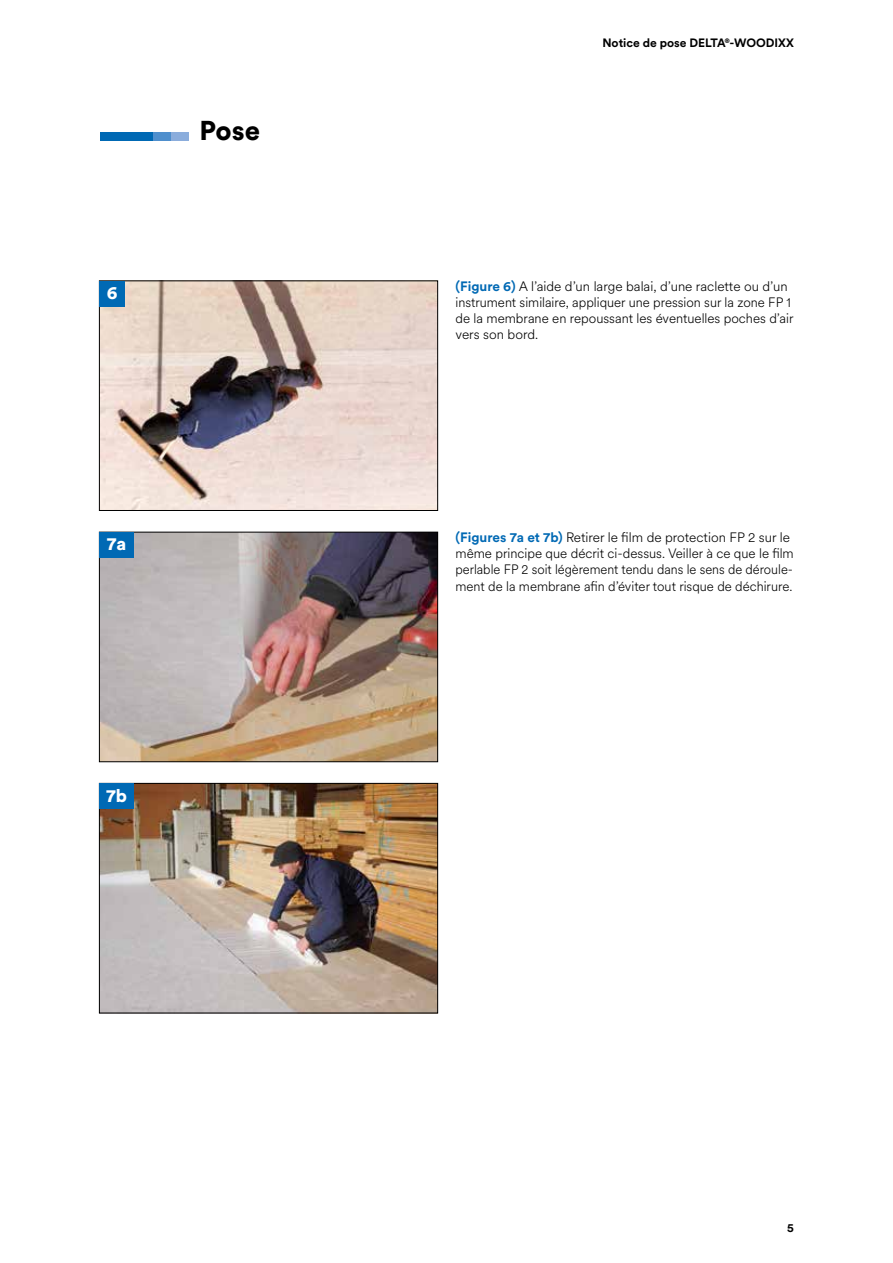
<style>
.page{position:relative;width:893px;height:1263px;background:#fff}
.page>*{position:absolute;margin:0;border:0;box-sizing:border-box;transform-origin:0 0}
.t1{font:900 27px "Circular XX";color:#000}
.t2{font:900 18px "Circular XX";color:#fff}
.t3{font:300 13.5px/16.2px "Circular XX";color:#000}
.t4{font:700 12px "Circular XX";color:#000}
.s1{font-weight:700;color:#0069b4}
</style>
<div class="page">
<img style="left:101px;top:785px;width:335px;height:226px">
<div style="left:99px;top:783px;width:339px;height:230px;border:1px solid #000"></div>
<img style="left:101px;top:534px;width:335px;height:226px">
<div style="left:99px;top:532px;width:339px;height:230px;border:1px solid #000"></div>
<img style="left:101px;top:283px;width:335px;height:226px">
<div style="left:99px;top:281px;width:339px;height:230px;border:1px solid #000"></div>
<div style="left:100px;top:132px;width:53px;height:8px;background:#0069b4"></div>
<div style="left:153px;top:132px;width:18px;height:8px;background:#4f8fcd"></div>
<div style="left:171px;top:132px;width:17px;height:8px;background:#8baddc"></div>
<div style="left:100px;top:281px;width:25px;height:26px;background:#0069b4"></div>
<div style="left:100px;top:783px;width:34px;height:26px;background:#0069b4"></div>
<div style="left:100px;top:532px;width:34px;height:26px;background:#0069b4"></div>
<h2 class="t2" style="left:107px;top:280px;width:12px">6</h2>
<h1 class="t1" style="left:200px;top:112px;width:62px">Pose</h1>
<h2 class="t2" style="left:107px;top:531px;width:21px">7a</h2>
<h2 class="t2" style="left:106px;top:783px;width:23px">7b</h2>
<p class="t4" style="left:602px;top:34px;width:193px">Notice de pose DELTA®-WOODIXX</p>
<p class="t3" style="left:455px;top:277px;width:340px"><span class="s1">(Figure 6)</span> A l’aide d’un large balai, d’une raclette ou d’un instrument similaire, appliquer une pression sur la zone FP 1 de la membrane en repoussant les éventuelles poches d’air vers son bord.</p>
<p class="t3" style="left:455px;top:529px;width:340px"><span class="s1">(Figures 7a et 7b)</span> Retirer le film de protection FP 2 sur le même principe que décrit ci-dessus. Veiller à ce que le film perlable FP 2 soit légèrement tendu dans le sens de déroule&shy;ment de la membrane afin d’éviter tout risque de déchirure.</p>
<p class="t4" style="left:787px;top:1219px;width:8px">5</p>
</div>
